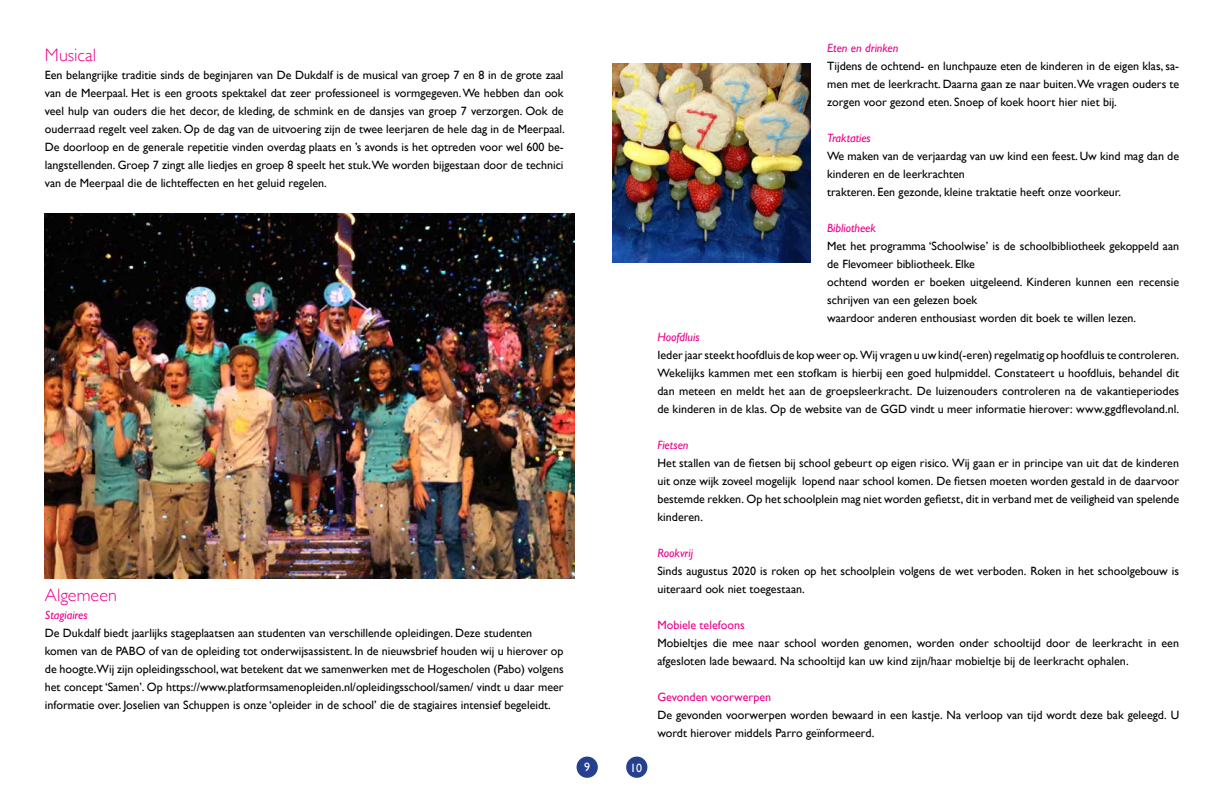
<style>
.page{position:relative;width:1224px;height:792px;background:#fff}
.page>*{position:absolute;margin:0;border:0;box-sizing:border-box;transform-origin:0 0}
.t1{font:300 18px "Gill Sans";letter-spacing:.005em;color:#ec008c}
.t2{font:12px/18px "Gill Sans";color:#000}
.t3{font:italic 12px "Gill Sans";color:#ec008c}
.t4{font:12px "Gill Sans";color:#ec008c}
.t5{font:12px "Gill Sans";color:#fff}
</style>
<div class="page">
<div style="left:577px;top:757px;width:21px;height:21px;background:#25408f;border-radius:50%"></div>
<img style="left:45px;top:213px;width:529px;height:366px">
<img style="left:612px;top:64px;width:198px;height:198px">
<div style="left:626px;top:757px;width:21px;height:21px;background:#25408f;border-radius:50%"></div>
<h1 class="t1" style="left:45px;top:41px;width:53px">Musical</h1>
<p class="t2" style="left:45px;top:65px;width:521px;text-align:justify">Een belangrijke traditie sinds de beginjaren van De Dukdalf is de musical van groep 7 en 8 in de grote zaal van de Meerpaal. Het is een groots spektakel dat zeer professioneel is vormgegeven. We hebben dan ook veel hulp van ouders die het decor, de kleding, de schmink en de dansjes van groep 7 verzorgen. Ook de ouderraad regelt veel zaken. Op de dag van de uitvoering zijn de twee leerjaren de hele dag in de Meerpaal.<br>De doorloop en de generale repetitie vinden overdag plaats en ’s avonds is het optreden voor wel 600 be&shy;langstellenden. Groep 7 zingt alle liedjes en groep 8 speelt het stuk.We worden bijgestaan door de technici van de Meerpaal die de lichteffecten en het geluid regelen.</p>
<h1 class="t1" style="left:45px;top:581px;width:74px">Algemeen</h1>
<p class="t3" style="left:45px;top:608px;width:44px">Stagiaires</p>
<p class="t2" style="left:45px;top:623px;width:520px">De Dukdalf biedt jaarlijks stageplaatsen aan studenten van verschillende opleidingen. Deze studenten komen van de PABO of van de opleiding tot onderwijsassistent. In de nieuwsbrief houden wij u hierover op de hoogte.Wij zijn opleidingsschool, wat betekent dat we samenwerken met de Hogescholen (Pabo) volgens het concept ‘Samen’. Op https://www.platformsamenopleiden.nl/opleidingsschool/samen/ vindt u daar meer informatie over. Joselien van Schuppen is onze ‘opleider in de school’ die de stagiaires intensief begeleidt.</p>
<p class="t5" style="left:584px;top:760px;width:7px">9</p>
<p class="t5" style="left:630px;top:761px;width:13px">10</p>
<p class="t3" style="left:827px;top:41px;width:73px">Eten en drinken</p>
<p class="t2" style="left:827px;top:57px;width:354px;text-align:justify">Tijdens de ochtend- en lunchpauze eten de kinderen in de eigen klas, sa&shy;men met de leerkracht. Daarna gaan ze naar buiten.We vragen ouders te zorgen voor gezond eten. Snoep of koek hoort hier niet bij.</p>
<p class="t3" style="left:827px;top:131px;width:45px">Traktaties</p>
<p class="t2" style="left:827px;top:147px;width:354px">We maken van de verjaardag van uw kind een feest. Uw kind mag dan de kinderen en de leerkrachten<br>trakteren. Een gezonde, kleine traktatie heeft onze voorkeur.</p>
<p class="t3" style="left:827px;top:221px;width:50px">Bibliotheek</p>
<p class="t2" style="left:827px;top:237px;width:354px">Met het programma ‘Schoolwise’ is de schoolbibliotheek gekoppeld aan de Flevomeer bibliotheek. Elke<br>ochtend worden er boeken uitgeleend. Kinderen kunnen een recensie schrijven van een gelezen boek<br>waardoor anderen enthousiast worden dit boek te willen lezen.</p>
<p class="t3" style="left:657px;top:331px;width:44px">Hoofdluis</p>
<p class="t2" style="left:657px;top:346px;width:523px;text-align:justify">Ieder jaar steekt hoofdluis de kop weer op. Wij vragen u uw kind(-eren) regelmatig op hoofdluis te controleren.<br>Wekelijks kammen met een stofkam is hierbij een goed hulpmiddel. Constateert u hoofdluis, behandel dit dan meteen en meldt het aan de groepsleerkracht. De luizenouders controleren na de vakantieperiodes de kinderen in de klas. Op de website van de GGD vindt u meer informatie hierover: www.ggdflevoland.nl.</p>
<p class="t3" style="left:657px;top:439px;width:33px">Fietsen</p>
<p class="t2" style="left:657px;top:454px;width:523px;text-align:justify">Het stallen van de fietsen bij school gebeurt op eigen risico. Wij gaan er in principe van uit dat de kinderen uit onze wijk zoveel mogelijk lopend naar school komen. De fietsen moeten worden gestald in de daarvoor bestemde rekken. Op het schoolplein mag niet worden gefietst, dit in verband met de veiligheid van spelende kinderen.</p>
<p class="t3" style="left:657px;top:547px;width:37px">Rookvrij</p>
<p class="t2" style="left:657px;top:562px;width:523px">Sinds augustus 2020 is roken op het schoolplein volgens de wet verboden. Roken in het schoolgebouw is uiteraard ook niet toegestaan.</p>
<p class="t4" style="left:657px;top:618px;width:89px">Mobiele telefoons</p>
<p class="t2" style="left:657px;top:634px;width:523px">Mobieltjes die mee naar school worden genomen, worden onder schooltijd door de leerkracht in een afgesloten lade bewaard. Na schooltijd kan uw kind zijn/haar mobieltje bij de leerkracht ophalen.</p>
<p class="t4" style="left:657px;top:690px;width:115px">Gevonden voorwerpen</p>
<p class="t2" style="left:657px;top:706px;width:523px">De gevonden voorwerpen worden bewaard in een kastje. Na verloop van tijd wordt deze bak geleegd. U wordt hierover middels Parro geïnformeerd.</p>
</div>
